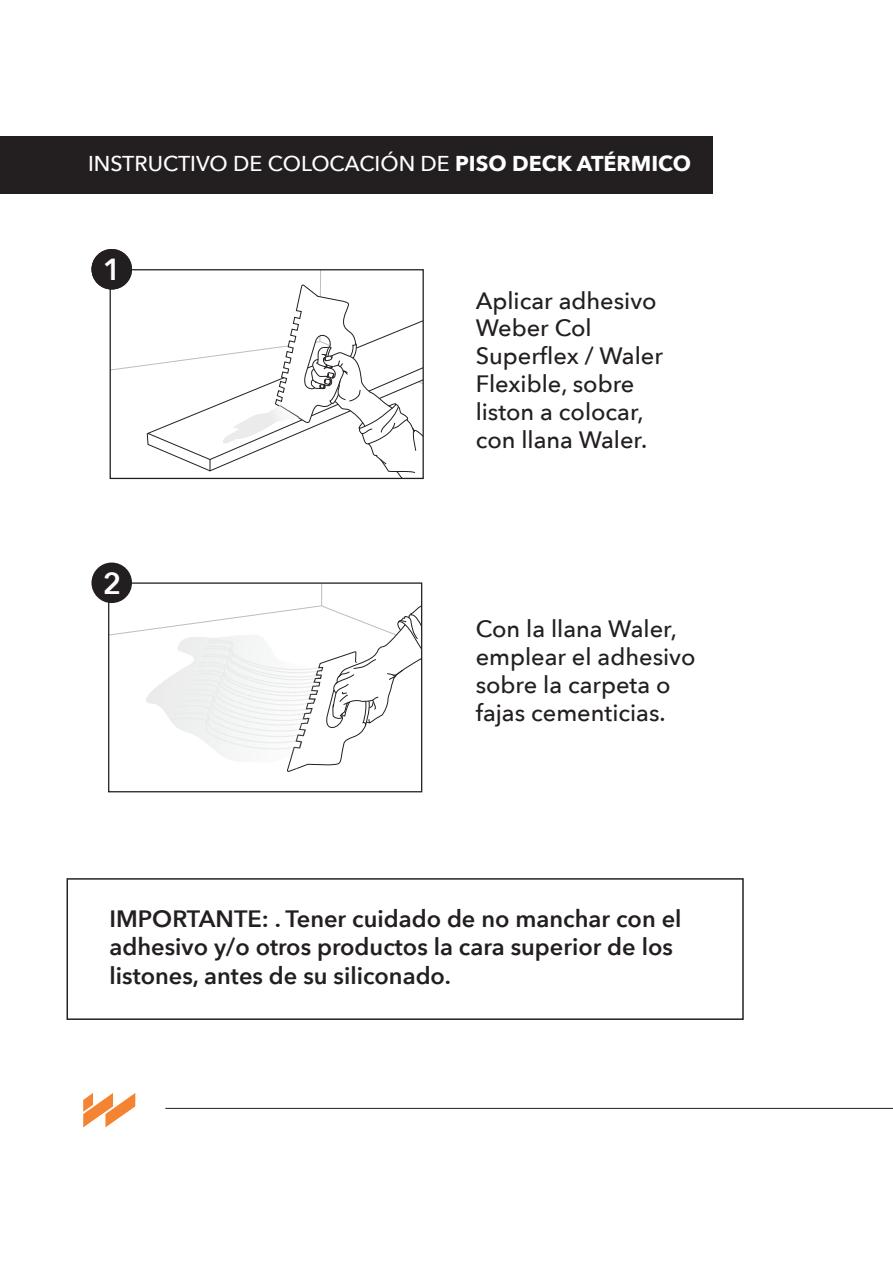
<style>
.page{position:relative;width:893px;height:1263px;background:#fff}
.page>*{position:absolute;margin:0;border:0;box-sizing:border-box;transform-origin:0 0}
.t1{font:600 30.45px "Avenir Next";color:#fff}
.t2{font:500 23.55px/27.9px "Avenir Next";color:#231f20}
.t3{font:600 23.55px/28.3px "Avenir Next";color:#231f20}
.t4{font:500 21.45px "Avenir Next";color:#fff}
.s1{font-weight:700}
</style>
<div class="page">
<div style="left:0;top:136px;width:712px;height:58px;background:#231f20"></div>
<svg style="left:83px;top:1093px;width:52px;height:34px"></svg>
<hr style="left:165px;top:1108px;width:728px;height:1px;background:#231f20">
<svg style="left:109px;top:271px;width:313px;height:208px"></svg>
<img style="left:223px;top:404px;width:77px;height:43px">
<div style="left:110px;top:269px;width:314px;height:210px;border:1px solid #231f20"></div>
<div style="left:67px;top:878px;width:677px;height:142px;border:1px solid #231f20"></div>
<div style="left:91px;top:249px;width:41px;height:41px;background:#231f20;border-radius:50%"></div>
<svg style="left:108px;top:583px;width:315px;height:210px"></svg>
<img style="left:140px;top:633px;width:186px;height:131px">
<div style="left:108px;top:582px;width:314px;height:210px;border:1px solid #231f20"></div>
<div style="left:91px;top:562px;width:41px;height:41px;background:#231f20;border-radius:50%"></div>
<p class="t4" style="left:88px;top:145px;width:605px">INSTRUCTIVO DE COLOCACIÓN DE <span class="s1">PISO DECK ATÉRMICO</span></p>
<p class="t1" style="left:103px;top:243px;width:20px">1</p>
<p class="t1" style="left:103px;top:557px;width:20px">2</p>
<p class="t2" style="left:476px;top:286px;width:189px">Aplicar adhesivo<br>Weber Col<br>Superflex / Waler<br>Flexible, sobre liston a colocar, con llana Waler.</p>
<p class="t2" style="left:476px;top:614px;width:221px">Con la llana Waler, emplear el adhesivo sobre la carpeta o fajas cementicias.</p>
<p class="t3" style="left:110px;top:904px;width:573px">IMPORTANTE: . Tener cuidado de no manchar con el adhesivo y/o otros productos la cara superior de los listones, antes de su siliconado.</p>
</div>
